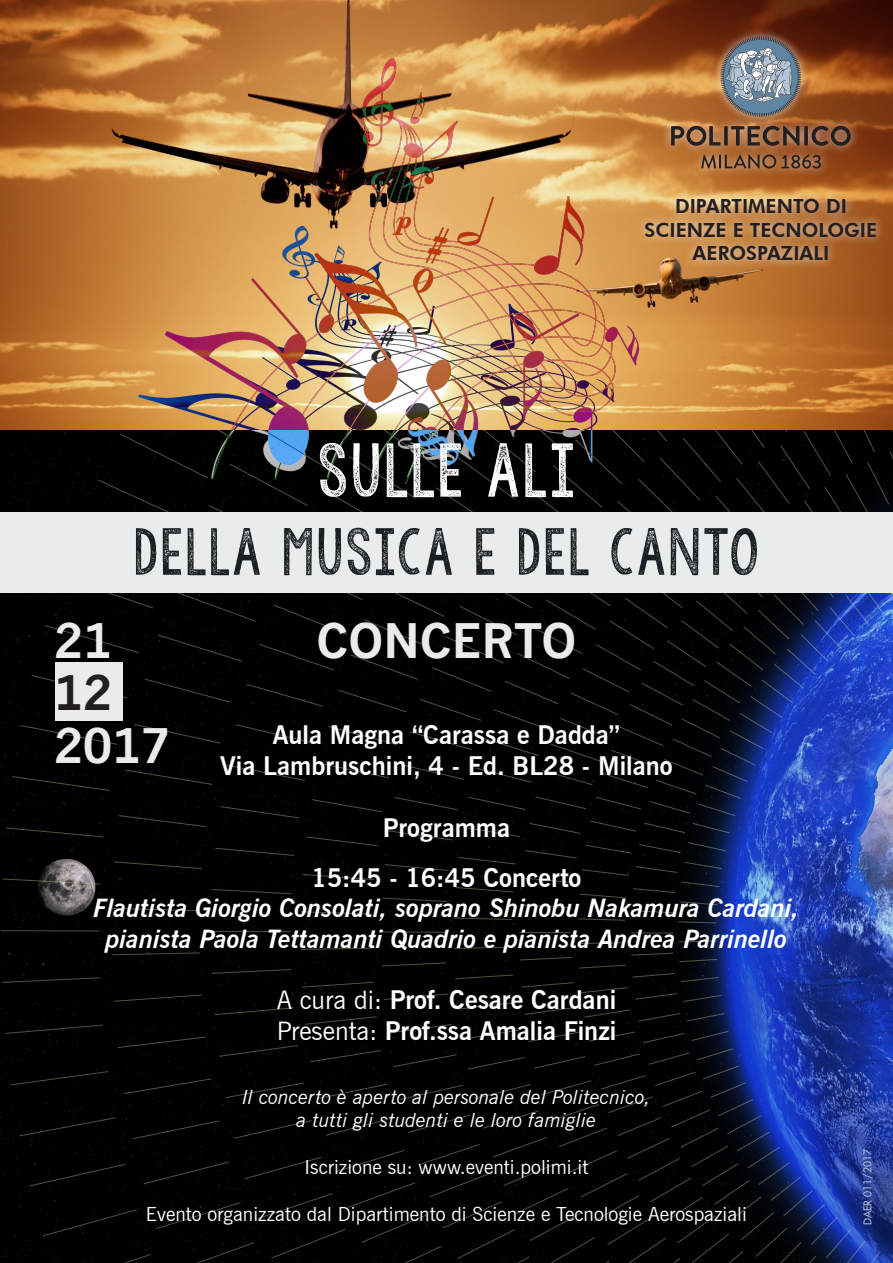
<style>
.page{position:relative;width:893px;height:1263px;background:#fff}
.page>*{position:absolute;margin:0;border:0;box-sizing:border-box;transform-origin:0 0}
.t1{font:60px "KG Allof Me";letter-spacing:.03em;color:#fff}
.t2{font:52.5px "KG Allof Me";letter-spacing:.03em;color:#192025}
.t3{font:700 46.5px "News Gothic";color:#e9ecea}
.t4{font:700 46.5px "News Gothic";color:#231f20}
.t5{font:700 25.5px/30.6px "News Gothic BT";color:#fff;text-align:center}
.t6{font:italic 700 25.5px/30.6px "News Gothic BT";color:#fff;text-align:center}
.t7{font:19.5px "News Gothic BT";color:#fff}
.t8{font:italic 19.5px/23.4px "News Gothic BT";color:#fff;text-align:center}
.t9{font:800 19.5px/23.4px "Futura BT";color:#231f20;text-align:center}
.t10{font:10.5px "Futura";color:#b2c4d3}
.s1{font-weight:400}
</style>
<div class="page">
<svg style="left:0;top:497px;width:111px;height:766px;background:#060505"></svg>
<div style="left:111px;top:497px;width:99px;height:766px;background:#000"></div>
<div style="left:210px;top:497px;width:90px;height:766px;background:#000"></div>
<div style="left:300px;top:497px;width:80px;height:766px;background:#000"></div>
<div style="left:380px;top:497px;width:73px;height:766px;background:#000"></div>
<div style="left:453px;top:497px;width:65px;height:766px;background:#000"></div>
<div style="left:518px;top:497px;width:59px;height:766px;background:#000"></div>
<div style="left:577px;top:497px;width:53px;height:766px;background:#000"></div>
<svg style="left:630px;top:497px;width:263px;height:766px;background:#030303"></svg>
<svg style="left:677px;top:505px;width:216px;height:758px;background:#152767"></svg>
<img style="left:0;top:0;width:893px;height:497px">
<div style="left:662px;top:27px;width:198px;height:151px;background:#fff;opacity:.75"></div>
<svg style="left:720px;top:36px;width:81px;height:81px;background:#868689"></svg>
<svg style="left:701px;top:155px;width:120px;height:13px;background:#81573a"></svg>
<svg style="left:671px;top:126px;width:180px;height:20px;background:#78533c"></svg>
<div style="left:637px;top:189px;width:249px;height:81px;background:#fff;opacity:.75"></div>
<div style="left:0;top:513px;width:893px;height:80px;background:#e9ecea"></div>
<div style="left:55px;top:662px;width:68px;height:58px;background:#e9ecea"></div>
<p class="t9" style="left:645px;top:194px;width:234px">DIPARTIMENTO DI<br>SCIENZE E TECNOLOGIE<br>AEROSPAZIALI</p>
<h1 class="t1" style="left:317px;top:431px;width:260px">SULLE ALI</h1>
<h2 class="t2" style="left:133px;top:517px;width:628px">DELLA MUSICA E DEL CANTO</h2>
<h3 class="t3" style="left:54px;top:612px;width:60px">21</h3>
<h3 class="t3" style="left:317px;top:612px;width:261px">CONCERTO</h3>
<h3 class="t4" style="left:54px;top:665px;width:60px">12</h3>
<h3 class="t3" style="left:54px;top:717px;width:118px">2017</h3>
<p class="t5" style="left:220px;top:720px;width:454px">Aula Magna “Carassa e Dadda”<br>Via Lambruschini, 4 - Ed. BL28 - Milano</p>
<p class="t5" style="left:311px;top:802px;width:271px;line-height:50.1px">Programma<br>15:45 - 16:45 Concerto</p>
<p class="t6" style="left:94px;top:893px;width:707px">Flautista Giorgio Consolati, soprano Shinobu Nakamura Cardani, pianista Paola Tettamanti Quadrio e pianista Andrea Parrinello</p>
<p class="t5" style="left:277px;top:984px;width:341px;text-align:left"><span class="s1">A cura di:</span> Prof. Cesare Cardani<br><span class="s1">Presenta:</span> Prof.ssa Amalia Finzi</p>
<p class="t8" style="left:242px;top:1085px;width:410px">Il concerto è aperto al personale del Politecnico, a tutti gli studenti e le loro famiglie</p>
<p class="t7" style="left:305px;top:1155px;width:285px">Iscrizione su: www.eventi.polimi.it</p>
<p class="t7" style="left:146px;top:1202px;width:602px">Evento organizzato dal Dipartimento di Scienze e Tecnologie Aerospaziali</p>
<p class="t10" style="left:861px;top:1225px;width:78px;rotate:-90deg">DAER 011/2017</p>
</div>
